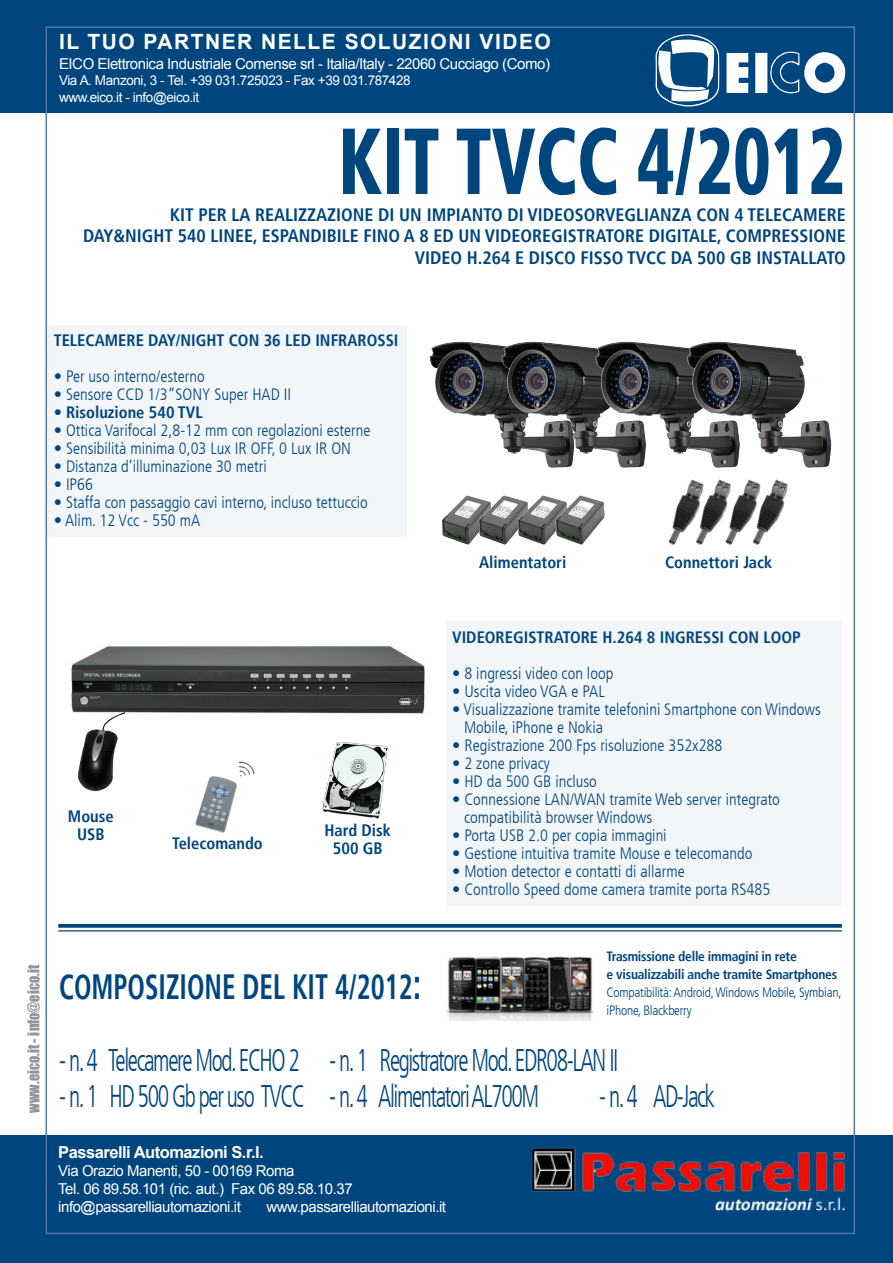
<style>
.page{position:relative;width:893px;height:1263px;background:#fff}
.page>*{position:absolute;margin:0;border:0;box-sizing:border-box;transform-origin:0 0}
.t1{font:900 condensed 93.6px "Frutiger LT";color:#00467e;scale:.77 1}
.t2{font:700 condensed 35.1px "Frutiger LT";color:#00467e;scale:.77 1}
.t3{font:300 condensed 31.2px "Frutiger LT";letter-spacing:-.06em;color:#00467e;scale:.77 1}
.t4{font:700 21px "Arial";letter-spacing:.07em;color:#fff}
.t5{font:700 condensed 18px/21.6px "Frutiger LT";color:#00467e;text-align:right}
.t6{font:300 condensed 16.5px/18px "Frutiger LT";color:#00467e}
.t7{font:700 condensed 16.5px/18px "Frutiger LT";color:#00467e;text-align:center}
.t8{font:700 16.5px "Arial";letter-spacing:-.03em;color:#fff}
.t9{font:15px/18px "Arial";letter-spacing:-.03em;color:#fff}
.t10{font:15px "Impact";color:#939598;scale:.95 1}
.t11{font:13.5px/16.2px "Arial";letter-spacing:-.03em;color:#fff}
.t12{font:700 condensed 13.5px/18px "Frutiger LT";letter-spacing:-.02em;color:#00467e}
.t13{font:300 condensed 13.5px/18px "Frutiger LT";letter-spacing:-.02em;color:#00467e}
.s1{font-weight:300}
.s2{font-size:42.9px}
</style>
<div class="page">
<img style="left:71px;top:645px;width:354px;height:69px">
<img style="left:429px;top:341px;width:60px;height:75px">
<img style="left:489px;top:341px;width:83px;height:127px">
<img style="left:572px;top:341px;width:86px;height:127px">
<img style="left:658px;top:341px;width:174px;height:127px">
<img style="left:322px;top:742px;width:66px;height:77px">
<img style="left:195px;top:776px;width:42px;height:57px">
<img style="left:239px;top:761px;width:16px;height:15px">
<img style="left:78px;top:712px;width:47px;height:80px">
<img style="left:442px;top:495px;width:31px;height:50px">
<img style="left:473px;top:495px;width:39px;height:50px">
<img style="left:512px;top:495px;width:37px;height:50px">
<img style="left:549px;top:495px;width:56px;height:50px">
<img style="left:672px;top:479px;width:29px;height:66px">
<img style="left:701px;top:479px;width:28px;height:66px">
<img style="left:729px;top:479px;width:59px;height:66px">
<div style="left:447px;top:621px;width:395px;height:285px;background:#f3f6f8"></div>
<div style="left:48px;top:326px;width:359px;height:210px;background:#f3f6f8"></div>
<div style="left:0;top:0;width:893px;height:113px;background:#00467e"></div>
<div style="left:0;top:1136px;width:893px;height:127px;background:#00467e"></div>
<hr style="left:46px;top:26px;width:808px;height:2px;background:#5379a8">
<hr style="left:46px;top:26px;width:1px;height:1208px;background:#5379a8">
<hr style="left:854px;top:26px;width:1px;height:1208px;background:#5379a8">
<hr style="left:46px;top:1233px;width:808px;height:1px;background:#5379a8">
<img style="left:656px;top:34px;width:189px;height:73px">
<svg style="left:58px;top:924px;width:784px;height:4px;background:#105186"></svg>
<hr style="left:58px;top:930px;width:784px;height:1px;background:#00467e">
<img style="left:446px;top:956px;width:148px;height:64px">
<img style="left:531px;top:1142px;width:323px;height:75px">
<p class="t4" style="left:59px;top:28px;width:493px">IL TUO PARTNER NELLE SOLUZIONI VIDEO</p>
<p class="t9" style="left:59px;top:55px;width:492px">EICO Elettronica Industriale Comense srl - Italia/Italy - 22060 Cucciago (Como)</p>
<p class="t11" style="left:59px;top:73px;width:353px">Via A. Manzoni, 3 - Tel. +39 031.725023 - Fax +39 031.787428 www.eico.it - info@eico.it</p>
<h1 class="t1" style="left:338px;top:105px;width:660px">KIT TVCC 4/2012</h1>
<p class="t5" style="left:83px;top:204px;width:764px">KIT PER LA REALIZZAZIONE DI UN IMPIANTO DI VIDEOSORVEGLIANZA CON 4 TELECAMERE<br>DAY&amp;NIGHT 540 LINEE, ESPANDIBILE FINO A 8 ED UN VIDEOREGISTRATORE DIGITALE, COMPRESSIONE<br>VIDEO H.264 E DISCO FISSO TVCC DA 500 GB INSTALLATO</p>
<p class="t7" style="left:54px;top:331px;width:346px">TELECAMERE DAY/NIGHT CON 36 LED INFRAROSSI</p>
<p class="t6" style="left:54px;top:367px;width:152px">• Per uso interno/esterno</p>
<p class="t6" style="left:54px;top:385px;width:239px">• Sensore CCD 1/3”SONY Super HAD II</p>
<p class="t7" style="left:54px;top:403px;width:150px"><span class="s1">•</span> Risoluzione 540 TVL</p>
<p class="t6" style="left:54px;top:421px;width:318px">• Ottica Varifocal 2,8-12 mm con regolazioni esterne</p>
<p class="t6" style="left:54px;top:439px;width:299px">• Sensibilità minima 0,03 Lux IR OFF, 0 Lux IR ON</p>
<p class="t6" style="left:54px;top:457px;width:214px">• Distanza d’illuminazione 30 metri</p>
<p class="t6" style="left:54px;top:475px;width:41px">• IP66</p>
<p class="t6" style="left:54px;top:493px;width:316px">• Staffa con passaggio cavi interno, incluso tettuccio</p>
<p class="t6" style="left:54px;top:511px;width:148px">• Alim. 12 Vcc - 550 mA</p>
<p class="t7" style="left:479px;top:553px;width:89px">Alimentatori</p>
<p class="t7" style="left:665px;top:553px;width:109px">Connettori Jack</p>
<p class="t7" style="left:68px;top:807px;width:47px">Mouse<br>USB</p>
<p class="t7" style="left:172px;top:834px;width:92px">Telecomando</p>
<p class="t7" style="left:324px;top:821px;width:68px">Hard Disk<br>500 GB</p>
<p class="t7" style="left:452px;top:628px;width:350px">VIDEOREGISTRATORE H.264 8 INGRESSI CON LOOP</p>
<p class="t6" style="left:452px;top:664px;width:163px">• 8 ingressi video con loop</p>
<p class="t6" style="left:452px;top:682px;width:154px">• Uscita video VGA e PAL</p>
<p class="t6" style="left:464px;top:700px;width:358px;text-indent:-12px">• Visualizzazione tramite telefonini Smartphone con Windows<br>Mobile, iPhone e Nokia</p>
<p class="t6" style="left:452px;top:736px;width:272px">• Registrazione 200 Fps risoluzione 352x288</p>
<p class="t6" style="left:452px;top:754px;width:99px">• 2 zone privacy</p>
<p class="t6" style="left:452px;top:772px;width:146px">• HD da 500 GB incluso</p>
<p class="t6" style="left:464px;top:790px;width:317px;text-indent:-12px">• Connessione LAN/WAN tramite Web server integrato compatibilità browser Windows</p>
<p class="t6" style="left:452px;top:826px;width:216px">• Porta USB 2.0 per copia immagini</p>
<p class="t6" style="left:452px;top:844px;width:302px">• Gestione intuitiva tramite Mouse e telecomando</p>
<p class="t6" style="left:452px;top:862px;width:234px">• Motion detector e contatti di allarme</p>
<p class="t6" style="left:452px;top:880px;width:320px">• Controllo Speed dome camera tramite porta RS485</p>
<p class="t10" style="left:22px;top:1112px;width:157px;rotate:-90deg">www.eico.it - info@eico.it</p>
<h2 class="t2" style="left:59px;top:965px;width:472px">COMPOSIZIONE DEL KIT 4/2012<span class="s2">:</span></h2>
<p class="t12" style="left:607px;top:947px;width:232px">Trasmissione delle immagini in rete<br>e visualizzabili anche tramite Smartphones</p>
<p class="t13" style="left:607px;top:983px;width:237px">Compatibilità: Android, Windows Mobile, Symbian, iPhone, Blackberry</p>
<h3 class="t3" style="left:59px;top:1042px;width:728px">- n. 4 Telecamere Mod. ECHO 2 - n. 1 Registratore Mod. EDR08-LAN II</h3>
<h3 class="t3" style="left:59px;top:1078px;width:625px">- n. 1 HD 500 Gb per uso TVCC - n. 4 Alimentatori AL700M</h3>
<h3 class="t3" style="left:599px;top:1078px;width:152px">- n. 4 AD-Jack</h3>
<p class="t8" style="left:58px;top:1141px;width:207px">Passarelli Automazioni S.r.l.</p>
<p class="t9" style="left:58px;top:1161px;width:296px">Via Orazio Manenti, 50 - 00169 Roma<br>Tel. 06 89.58.101 (ric. aut.) Fax 06 89.58.10.37 info@passarelliautomazioni.it</p>
<p class="t9" style="left:267px;top:1197px;width:181px">www.passarelliautomazioni.it</p>
</div>
